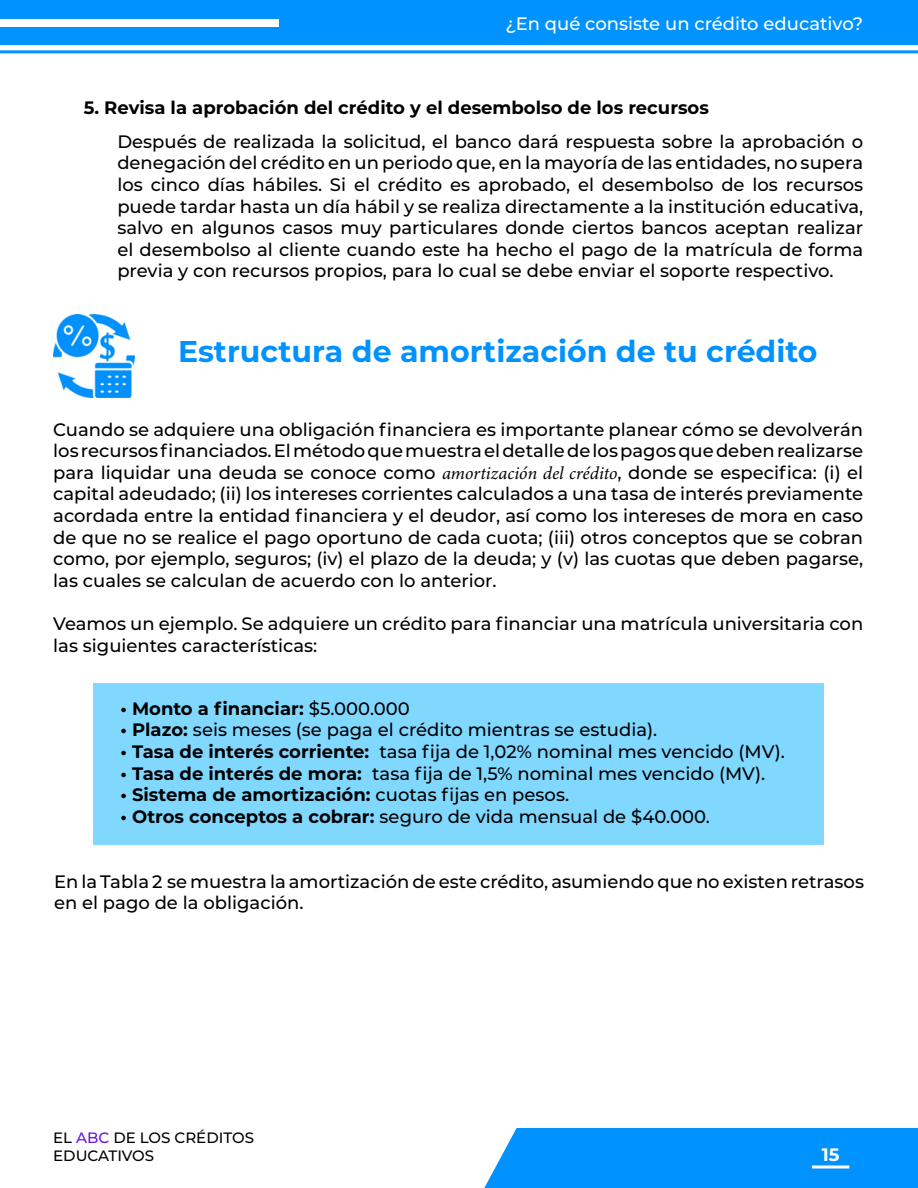
<style>
.page{position:relative;width:918px;height:1188px;background:#fff}
.page>*{position:absolute;margin:0;border:0;box-sizing:border-box;transform-origin:0 0}
.t1{font:700 30px "Montserrat";color:#0092ff}
.t2{font:500 18px/21.6px "Montserrat";color:#000;text-align:justify}
.t3{font:700 18px "Montserrat";color:#000}
.t4{font:500 18px "Montserrat";color:#fff}
.t5{font:700 18px "Montserrat";color:#fff}
.t6{font:500 15px/18px "Montserrat";color:#000}
.s1{font-family:"Minion Variable Concept";font-weight:400;font-style:italic}
.s2{font-weight:500}
.s3{font-weight:700}
.s4{color:#6615dc}
</style>
<div class="page">
<div style="left:484px;top:1128px;width:434px;height:60px;background:#0092ff"></div>
<hr style="left:812px;top:1166px;width:37px;height:2px;background:#fff">
<div style="left:0;top:0;width:918px;height:45px;background:#0092ff"></div>
<hr style="left:0;top:50px;width:918px;height:3px;background:#0092ff">
<div style="left:0;top:20px;width:279px;height:7px;background:#fff"></div>
<div style="left:93px;top:684px;width:730px;height:161px;background:#80d8ff"></div>
<img style="left:53px;top:315px;width:81px;height:82px">
<p class="t4" style="left:506px;top:11px;width:359px">¿En qué consiste un crédito educativo?</p>
<p class="t3" style="left:84px;top:95px;width:627px">5. Revisa la aprobación del crédito y el desembolso de los recursos</p>
<p class="t2" style="left:117px;top:130px;width:747px">Después de realizada la solicitud, el banco dará respuesta sobre la aprobación o denegación del crédito en un periodo que, en la mayoría de las entidades, no supera los cinco días hábiles. Si el crédito es aprobado, el desembolso de los recursos puede tardar hasta un día hábil y se realiza directamente a la institución educativa, salvo en algunos casos muy particulares donde ciertos bancos aceptan realizar el desembolso al cliente cuando este ha hecho el pago de la matrícula de forma previa y con recursos propios, para lo cual se debe enviar el soporte respectivo.</p>
<h1 class="t1" style="left:178px;top:330px;width:641px">Estructura de amortización de tu crédito</h1>
<p class="t2" style="left:53px;top:418px;width:812px">Cuando se adquiere una obligación financiera es importante planear cómo se devolverán los recursos financiados. El método que muestra el detalle de los pagos que deben realizarse para liquidar una deuda se conoce como <span class="s1">amortización del crédito</span>, donde se especifica: (i) el capital adeudado; (ii) los intereses corrientes calculados a una tasa de interés previamente acordada entre la entidad financiera y el deudor, así como los intereses de mora en caso de que no se realice el pago oportuno de cada cuota; (iii) otros conceptos que se cobran como, por ejemplo, seguros; (iv) el plazo de la deuda; y (v) las cuotas que deben pagarse, las cuales se calculan de acuerdo con lo anterior.</p>
<p class="t2" style="left:53px;top:612px;width:812px">Veamos un ejemplo. Se adquiere un crédito para financiar una matrícula universitaria con las siguientes características:</p>
<p class="t3" style="left:121px;top:695px;width:291px">• Monto a financiar: <span class="s2">$5.000.000</span></p>
<p class="t2" style="left:121px;top:718px;width:538px"><span class="s3">• Plazo:</span> seis meses (se paga el crédito mientras se estudia).</p>
<p class="t2" style="left:121px;top:740px;width:666px"><span class="s3">• Tasa de interés corriente:</span> tasa fija de 1,02% nominal mes vencido (MV).</p>
<p class="t2" style="left:121px;top:762px;width:646px"><span class="s3">• Tasa de interés de mora:</span> tasa fija de 1,5% nominal mes vencido (MV).</p>
<p class="t3" style="left:121px;top:782px;width:450px">• Sistema de amortización: <span class="s2">cuotas fijas en pesos.</span></p>
<p class="t2" style="left:121px;top:805px;width:591px"><span class="s3">• Otros conceptos a cobrar:</span> seguro de vida mensual de $40.000.</p>
<p class="t2" style="left:54px;top:870px;width:812px">En la Tabla 2 se muestra la amortización de este crédito, asumiendo que no existen retrasos en el pago de la obligación.</p>
<p class="t6" style="left:53px;top:1128px;width:202px">EL <span class="s4">ABC</span> DE LOS CRÉDITOS<br>EDUCATIVOS</p>
<p class="t5" style="left:822px;top:1142px;width:19px">15</p>
</div>
